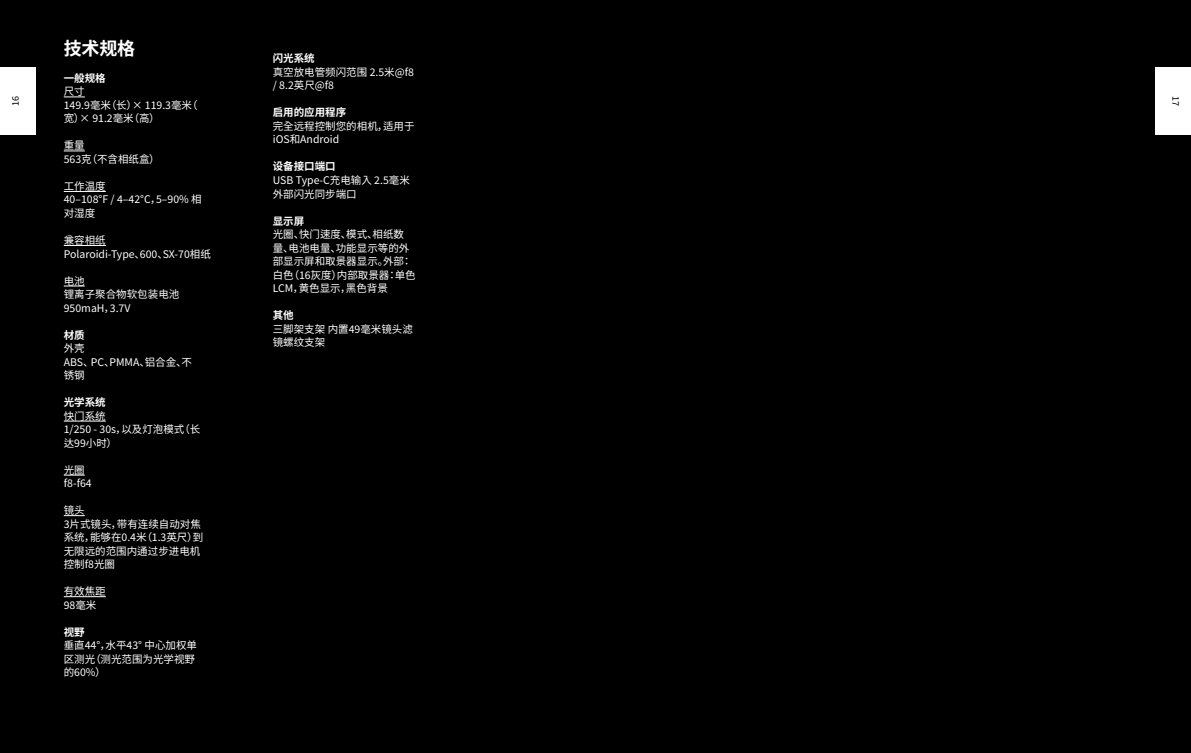
<style>
.page{position:relative;width:1191px;height:753px;background:#000}
.page>*{position:absolute;margin:0;border:0;box-sizing:border-box;transform-origin:0 0}
.t1{font:700 18px "Noto Sans CJ Kkr";color:#fff}
.t2{font:10.5px/13.5px "Noto Sans CJ Kkr";color:#fff}
.t3{font:700 10.5px "Noto Sans CJ Kkr";color:#fff}
.t4{font:9px "Noto Sans CJ Kkr";color:#000}
</style>
<div class="page">
<div style="left:0;top:67px;width:36px;height:68px;background:#fff"></div>
<div style="left:1155px;top:67px;width:36px;height:68px;background:#fff"></div>
<svg style="left:64px;top:97px;width:21px;height:1px"></svg>
<svg style="left:64px;top:151px;width:21px;height:1px"></svg>
<hr style="left:64px;top:191px;width:42px;height:1px;background:#fff">
<hr style="left:64px;top:245px;width:42px;height:1px;background:#fff">
<svg style="left:64px;top:286px;width:21px;height:1px"></svg>
<hr style="left:64px;top:421px;width:42px;height:1px;background:#fff">
<svg style="left:64px;top:475px;width:21px;height:1px"></svg>
<svg style="left:64px;top:515px;width:21px;height:1px"></svg>
<hr style="left:64px;top:596px;width:42px;height:1px;background:#fff">
<h1 class="t1" style="left:64px;top:38px;width:73px">技术规格</h1>
<p class="t3" style="left:64px;top:72px;width:43px">一般规格</p>
<p class="t2" style="left:64px;top:85px;width:135px">尺寸<br>149.9毫米（长）× 119.3毫米（宽）× 91.2毫米（高）</p>
<p class="t2" style="left:64px;top:139px;width:97px">重量<br>563克（不含相纸盒）</p>
<p class="t2" style="left:64px;top:179px;width:139px">工作温度<br>40–108°F / 4–42°C，5–90% 相对湿度</p>
<p class="t2" style="left:64px;top:233px;width:149px">兼容相纸<br>Polaroidi-Type、600、SX-70相纸</p>
<p class="t2" style="left:64px;top:274px;width:117px">电池<br>锂离子聚合物软包装电池<br>950maH，3.7V</p>
<p class="t3" style="left:64px;top:329px;width:22px">材质</p>
<p class="t2" style="left:64px;top:341px;width:130px">外壳<br>ABS、PC、PMMA、铝合金、不锈钢</p>
<p class="t3" style="left:64px;top:396px;width:43px">光学系统</p>
<p class="t2" style="left:64px;top:409px;width:138px">快门系统<br>1/250 - 30s，以及灯泡模式（长达99小时）</p>
<p class="t2" style="left:64px;top:463px;width:29px">光圈f8-f64</p>
<p class="t2" style="left:64px;top:504px;width:141px">镜头<br>3片式镜头，带有连续自动对焦系统，能够在0.4米（1.3英尺）到无限远的范围内通过步进电机控制f8光圈</p>
<p class="t2" style="left:64px;top:585px;width:43px">有效焦距<br>98毫米</p>
<p class="t3" style="left:64px;top:626px;width:22px">视野</p>
<p class="t2" style="left:64px;top:639px;width:135px">垂直44°，水平43° 中心加权单区测光（测光范围为光学视野的60%）</p>
<p class="t3" style="left:273px;top:53px;width:43px">闪光系统</p>
<p class="t2" style="left:273px;top:66px;width:143px">真空放电管频闪范围 2.5米@f8 / 8.2英尺@f8</p>
<p class="t3" style="left:273px;top:107px;width:75px">启用的应用程序</p>
<p class="t2" style="left:273px;top:120px;width:143px">完全远程控制您的相机，适用于iOS和Android</p>
<p class="t3" style="left:273px;top:161px;width:64px">设备接口端口</p>
<p class="t2" style="left:273px;top:174px;width:139px">USB Type-C充电输入 2.5毫米外部闪光同步端口</p>
<p class="t3" style="left:273px;top:215px;width:33px">显示屏</p>
<p class="t2" style="left:273px;top:228px;width:144px">光圈、快门速度、模式、相纸数量、电池电量、功能显示等的外部显示屏和取景器显示。外部：白色（16灰度）内部取景器：单色<br>LCM，黄色显示，黑色背景</p>
<p class="t3" style="left:273px;top:309px;width:22px">其他</p>
<p class="t2" style="left:273px;top:322px;width:142px">三脚架支架 内置49毫米镜头滤镜螺纹支架</p>
<p class="t4" style="left:10px;top:106px;width:11px;rotate:-90deg">16</p>
<p class="t4" style="left:1180px;top:96px;width:11px;rotate:90deg">17</p>
</div>
